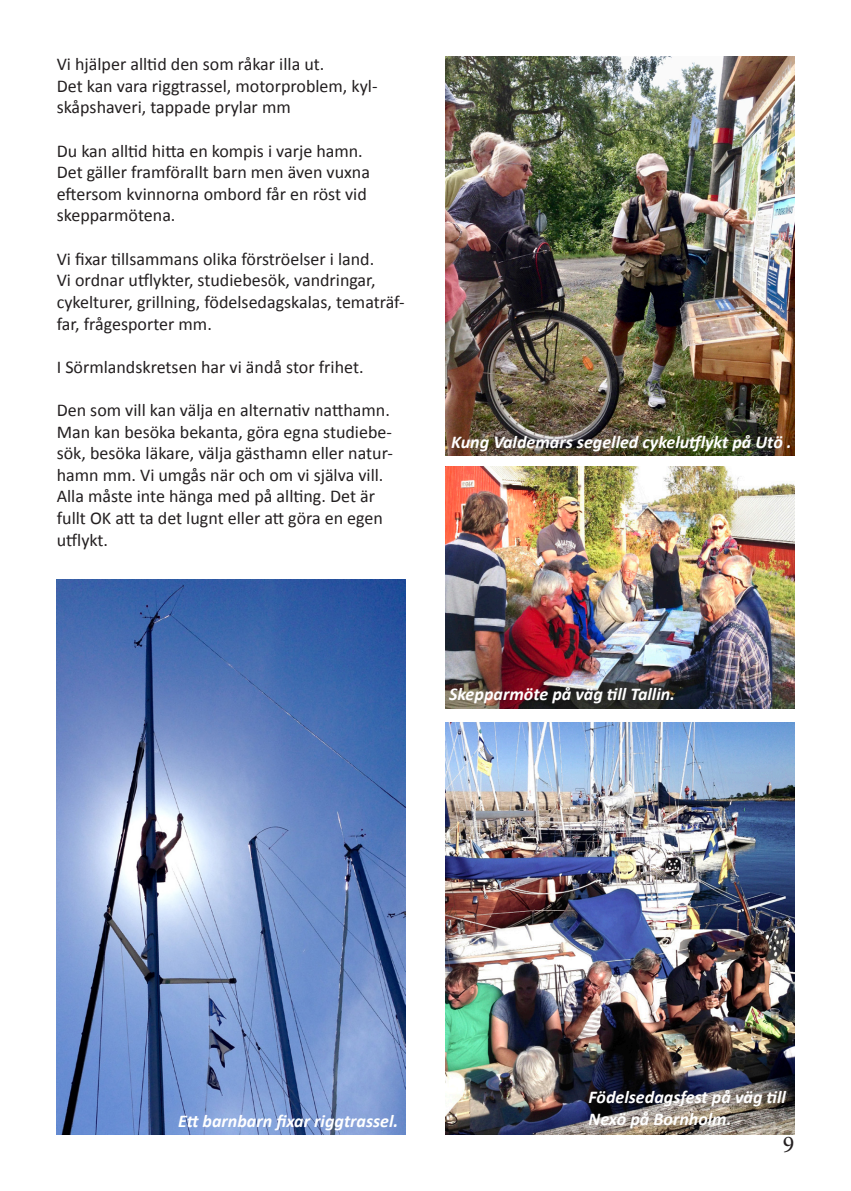
<style>
.page{position:relative;width:851px;height:1191px;background:#fff}
.page>*{position:absolute;margin:0;border:0;box-sizing:border-box;transform-origin:0 0}
.t1{font:24px "Minion Pro";color:#231f20}
.t2{font:18px/21.6px "Calibri";color:#231f20}
.t3{font:italic 700 18px/21.6px "Calibri";color:#fff}
</style>
<div class="page">
<img style="left:57px;top:579px;width:348px;height:555px">
<img style="left:445px;top:57px;width:349px;height:398px">
<img style="left:445px;top:466px;width:349px;height:242px">
<img style="left:445px;top:722px;width:349px;height:412px">
<p class="t2" style="left:57px;top:53px;width:269px">Vi hjälper alltid den som råkar illa ut.</p>
<p class="t2" style="left:57px;top:75px;width:322px">Det kan vara riggtrassel, motorproblem, kyl&shy;skåpshaveri, tappade prylar mm</p>
<p class="t2" style="left:57px;top:140px;width:307px">Du kan alltid hitta en kompis i varje hamn.</p>
<p class="t2" style="left:57px;top:161px;width:315px">Det gäller framförallt barn men även vuxna eftersom kvinnorna ombord får en röst vid skepparmötena.</p>
<p class="t2" style="left:57px;top:248px;width:319px">Vi fixar tillsammans olika förströelser i land.</p>
<p class="t2" style="left:57px;top:269px;width:349px">Vi ordnar utflykter, studiebesök, vandringar, cykelturer, grillning, födelsedagskalas, tematräf&shy;far, frågesporter mm.</p>
<p class="t2" style="left:57px;top:356px;width:308px">I Sörmlandskretsen har vi ändå stor frihet.</p>
<p class="t2" style="left:57px;top:399px;width:334px">Den som vill kan välja en alternativ natthamn.</p>
<p class="t2" style="left:57px;top:421px;width:337px;text-align:justify">Man kan besöka bekanta, göra egna studiebe&shy;sök, besöka läkare, välja gästhamn eller natur&shy;hamn mm. Vi umgås när och om vi själva vill.</p>
<p class="t2" style="left:57px;top:485px;width:328px">Alla måste inte hänga med på allting. Det är fullt OK att ta det lugnt eller att göra en egen utflykt.</p>
<p class="t3" style="left:451px;top:431px;width:342px">Kung Valdemars segelled cykelutflykt på Utö .</p>
<p class="t3" style="left:449px;top:683px;width:227px">Skepparmöte på väg till Tallin.</p>
<p class="t3" style="left:178px;top:1109px;width:222px">Ett barnbarn fixar riggtrassel.</p>
<p class="t3" style="left:588px;top:1086px;width:199px">Födelsedagsfest på väg till<br>Nexö på Bornholm.</p>
<h1 class="t1" style="left:782px;top:1128px;width:13px">9</h1>
</div>
